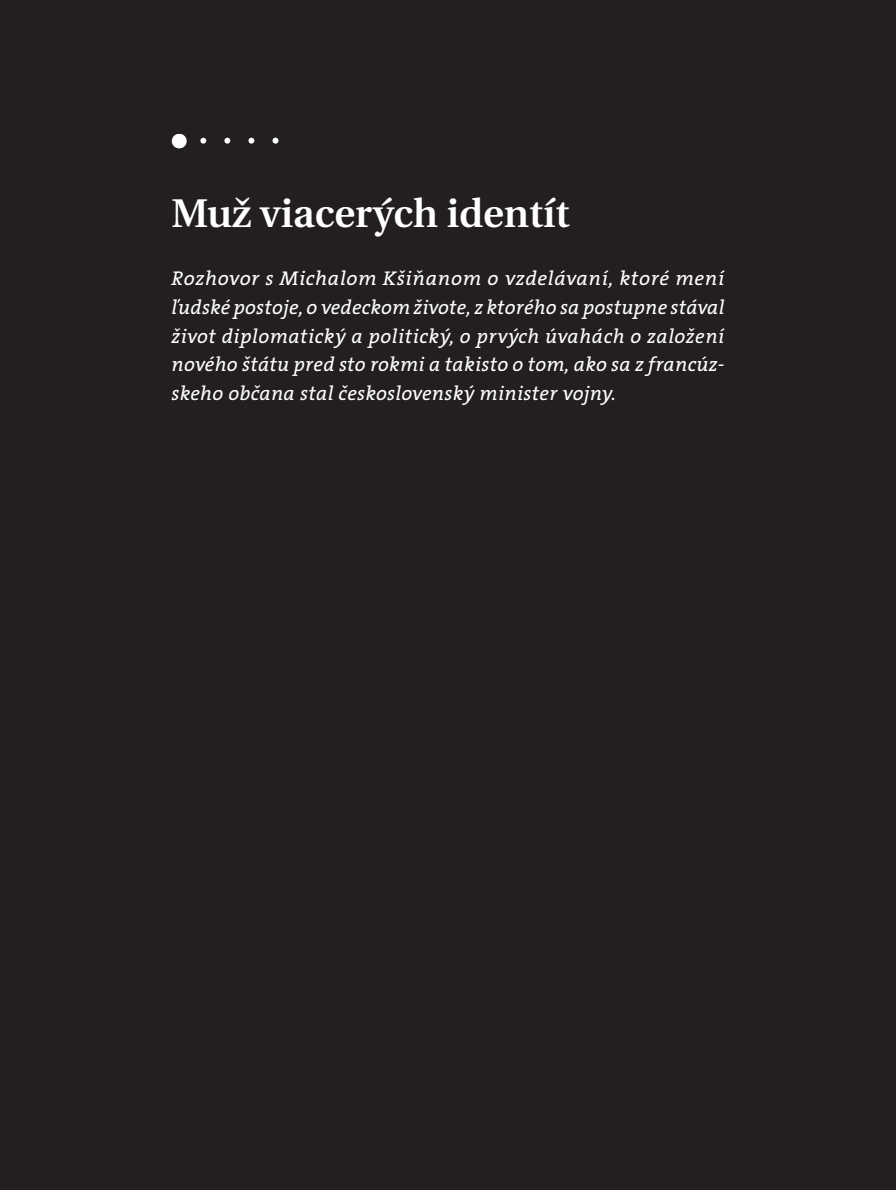
<style>
.page{position:relative;width:896px;height:1190px;background:#231f20}
.page>*{position:absolute;margin:0;border:0;box-sizing:border-box;transform-origin:0 0}
.t1{font:600 40px "Utopia CE";color:#fff}
.t2{font:italic 20px/28.8px "The Serif CE";letter-spacing:.015em;color:#fff;text-align:justify}
.t3{font:20px "Zapf Dingbats ITC";color:#fff}
</style>
<div class="page">
<svg style="left:176px;top:138px;width:102px;height:6px"></svg>
<p class="t3" style="left:171px;top:134px;width:17px">●</p>
<h1 class="t1" style="left:171px;top:190px;width:400px">Muž viacerých identít</h1>
<p class="t2" style="left:171px;top:265px;width:554px">Rozhovor s Michalom Kšiňanom o vzdelávaní, ktoré mení ľud ské postoje, o vedeckom živote, z ktorého sa postupne stával život diplomatický a politický, o prvých úvahách o založení nového štátu pred sto rokmi a takisto o tom, ako sa z francúz&shy;skeho občana stal československý minister vojny.</p>
</div>
